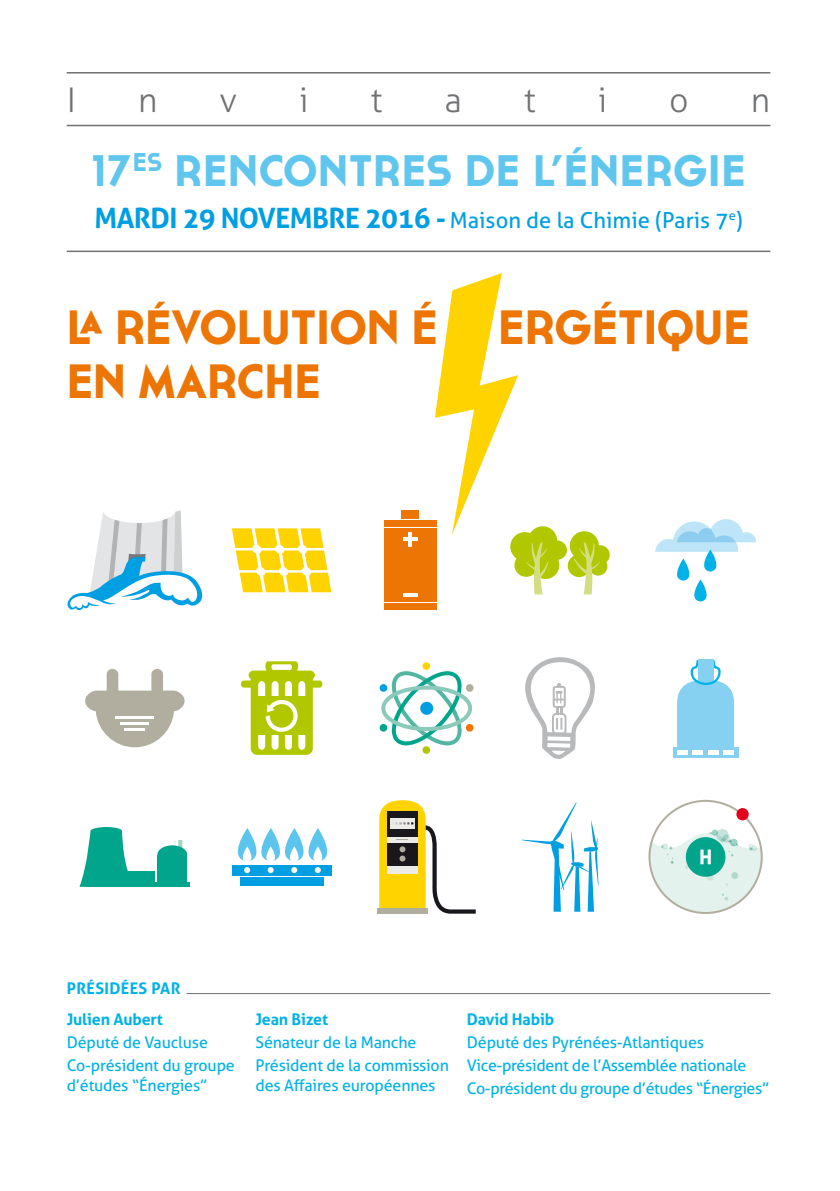
<style>
.page{position:relative;width:840px;height:1191px;background:#fff}
.page>*{position:absolute;margin:0;border:0;box-sizing:border-box;transform-origin:0 0}
.t1{font:700 48px "Cassannet";color:#ed7504}
.t2{font:700 44px "Cassannet";letter-spacing:.02em;color:#61c6ed}
.t3{font:300 34px "Aller";color:#707173}
.t4{font:22px "Aller";color:#009fe1}
.t5{font:16px/20px "Aller";letter-spacing:-.01em;color:#00b2e7}
.t6{font:700 16px "Aller";letter-spacing:-.01em;color:#00b2e7}
.t7{font:700 16px "Aller";letter-spacing:.02em;color:#00b2e7}
.s1{font-weight:700;font-size:28px}
</style>
<div class="page">
<hr style="left:67px;top:125px;width:702px;height:1px;background:#707173">
<hr style="left:67px;top:72px;width:702px;height:2px;background:#707173">
<hr style="left:67px;top:251px;width:702px;height:1px;background:#707173">
<svg style="left:85px;top:669px;width:99px;height:78px"></svg>
<hr style="left:116px;top:715px;width:38px;height:3px;background:#fff">
<hr style="left:121px;top:722px;width:28px;height:3px;background:#fff">
<hr style="left:124px;top:728px;width:21px;height:3px;background:#fff">
<div style="left:232px;top:865px;width:99px;height:10px;background:#009fe1"></div>
<div style="left:240px;top:877px;width:83px;height:9px;background:#009fe1"></div>
<svg style="left:237px;top:828px;width:95px;height:45px"></svg>
<svg style="left:521px;top:802px;width:77px;height:109px"></svg>
<svg style="left:434px;top:273px;width:175px;height:321px"></svg>
<svg style="left:655px;top:519px;width:100px;height:82px"></svg>
<div style="left:384px;top:528px;width:52px;height:73px;background:#ed7504"></div>
<div style="left:384px;top:603px;width:52px;height:7px;background:#ed7504"></div>
<div style="left:384px;top:520px;width:52px;height:6px;background:#ed7504"></div>
<div style="left:401px;top:511px;width:18px;height:8px;background:#ed7504"></div>
<hr style="left:403px;top:594px;width:14px;height:3px;background:#fff">
<hr style="left:403px;top:538px;width:14px;height:3px;background:#fff">
<hr style="left:408px;top:532px;width:3px;height:14px;background:#fff">
<svg style="left:381px;top:671px;width:91px;height:74px"></svg>
<div style="left:420px;top:702px;width:13px;height:13px;background:#009fe1;border-radius:50%"></div>
<div style="left:379px;top:684px;width:8px;height:8px;background:#009fe1;border-radius:50%"></div>
<div style="left:379px;top:724px;width:8px;height:7px;background:#00a58c;border-radius:50%"></div>
<div style="left:465px;top:684px;width:8px;height:8px;background:#b1ad9f;border-radius:50%"></div>
<div style="left:465px;top:724px;width:8px;height:7px;background:#ed7504;border-radius:50%"></div>
<div style="left:422px;top:662px;width:8px;height:8px;background:#ffd300;border-radius:50%"></div>
<div style="left:422px;top:746px;width:8px;height:8px;background:#b1c800;border-radius:50%"></div>
<svg style="left:241px;top:661px;width:81px;height:94px"></svg>
<svg style="left:232px;top:528px;width:99px;height:64px"></svg>
<svg style="left:297px;top:545px;width:10px;height:9px"></svg>
<div style="left:301px;top:567px;width:10px;height:9px;background:#fff;border-radius:50%"></div>
<svg style="left:274px;top:545px;width:10px;height:9px"></svg>
<svg style="left:278px;top:567px;width:10px;height:9px"></svg>
<div style="left:252px;top:545px;width:9px;height:9px;background:#fff;border-radius:50%"></div>
<div style="left:256px;top:567px;width:9px;height:9px;background:#fff;border-radius:50%"></div>
<hr style="left:186px;top:993px;width:584px;height:1px;background:#707173">
<svg style="left:178px;top:840px;width:4px;height:7px"></svg>
<hr style="left:120px;top:871px;width:35px;height:4px;background:#00a58c">
<div style="left:120px;top:876px;width:35px;height:8px;background:#00a58c"></div>
<div style="left:86px;top:882px;width:104px;height:5px;background:#00a58c"></div>
<svg style="left:79px;top:827px;width:51px;height:60px"></svg>
<div style="left:157px;top:845px;width:30px;height:19px;background:#00a58c;border-radius:50%"></div>
<div style="left:157px;top:854px;width:30px;height:32px;background:#00a58c"></div>
<svg style="left:67px;top:510px;width:136px;height:101px"></svg>
<div style="left:736px;top:808px;width:12px;height:12px;background:#e2001a;border-radius:50%"></div>
<svg style="left:648px;top:825px;width:115px;height:88px"></svg>
<div style="left:377px;top:908px;width:50px;height:5px;background:#b1ad9f"></div>
<svg style="left:379px;top:800px;width:97px;height:114px"></svg>
<svg style="left:525px;top:657px;width:70px;height:102px"></svg>
<svg style="left:673px;top:747px;width:65px;height:10px"></svg>
<svg style="left:676px;top:661px;width:57px;height:93px"></svg>
<div style="left:697px;top:658px;width:16px;height:22px;background:#86d0f1"></div>
<p class="t3" style="left:67px;top:80px;width:11px">I</p>
<p class="t3" style="left:138px;top:80px;width:21px">n</p>
<p class="t3" style="left:219px;top:80px;width:19px">v</p>
<p class="t3" style="left:299px;top:80px;width:11px">i</p>
<p class="t3" style="left:370px;top:80px;width:13px">t</p>
<p class="t3" style="left:444px;top:80px;width:19px">a</p>
<p class="t3" style="left:523px;top:80px;width:13px">t</p>
<p class="t3" style="left:597px;top:80px;width:11px">i</p>
<p class="t3" style="left:668px;top:80px;width:21px">o</p>
<p class="t3" style="left:750px;top:80px;width:21px">n</p>
<p class="t2" style="left:91px;top:144px;width:655px">17<sup>ES</sup> RENCONTRES DE L’ÉNERGIE</p>
<p class="t4" style="left:94px;top:206px;width:649px"><span class="s1">MARDI 29 NOVEMBRE 2016 -</span> Maison de la Chimie (Paris 7<sup>e</sup>)</p>
<p class="t1" style="left:67px;top:298px;width:372px">LA RÉVOLUTION É</p>
<p class="t1" style="left:498px;top:298px;width:253px">ERGÉTIQUE</p>
<p class="t1" style="left:67px;top:352px;width:255px">EN MARCHE</p>
<p class="t7" style="left:67px;top:978px;width:115px">PRÉSIDÉES PAR</p>
<p class="t6" style="left:67px;top:1009px;width:98px">Julien Aubert</p>
<p class="t5" style="left:67px;top:1032px;width:143px">Député de Vaucluse</p>
<p class="t5" style="left:67px;top:1055px;width:169px">Co-président du groupe d’études “Énergies”</p>
<p class="t6" style="left:255px;top:1009px;width:74px">Jean Bizet</p>
<p class="t5" style="left:255px;top:1032px;width:162px">Sénateur de la Manche</p>
<p class="t5" style="left:255px;top:1055px;width:195px">Président de la commission des Affaires européennes</p>
<p class="t6" style="left:466px;top:1009px;width:89px">David Habib</p>
<p class="t5" style="left:466px;top:1032px;width:238px">Député des Pyrénées-Atlantiques</p>
<p class="t5" style="left:466px;top:1055px;width:281px">Vice-président de l’Assemblée nationale</p>
<p class="t5" style="left:466px;top:1077px;width:304px">Co-président du groupe d’études “Énergies”</p>
</div>
